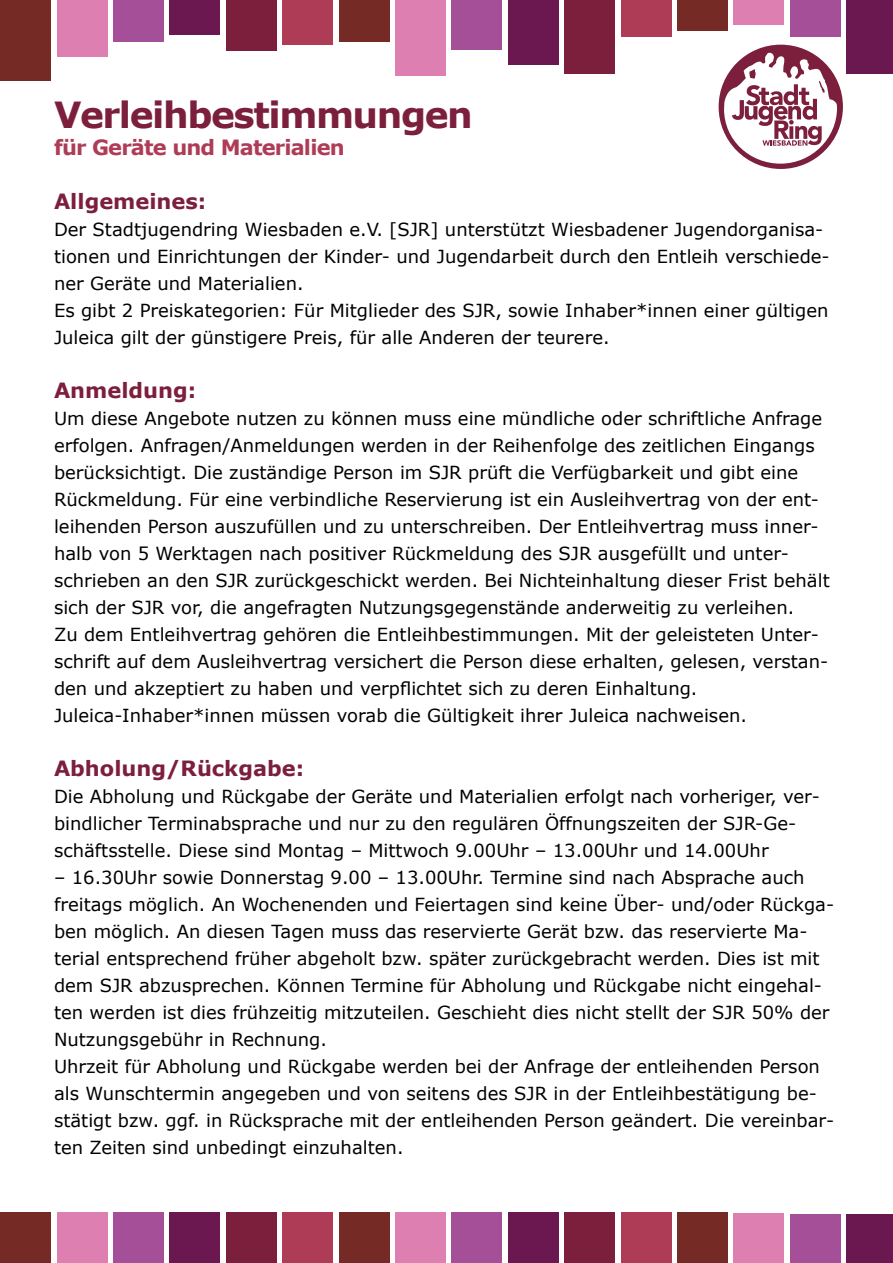
<style>
.page{position:relative;width:893px;height:1263px;background:#fff}
.page>*{position:absolute;margin:0;border:0;box-sizing:border-box;transform-origin:0 0}
.t1{font:700 36px "Verdana";letter-spacing:-.04em;color:#7c1f3d}
.t2{font:700 21px "Verdana";color:#7c1f3d}
.t3{font:700 21px "Verdana";letter-spacing:-.04em;color:#af3c57}
.t4{font:18px/27px "Verdana";color:#000}
</style>
<div class="page">
<svg style="left:719px;top:45px;width:124px;height:124px"></svg>
<div style="left:621px;top:0;width:50px;height:36px;background:#af3c57"></div>
<div style="left:282px;top:0;width:51px;height:45px;background:#af3c57"></div>
<div style="left:677px;top:0;width:51px;height:30px;background:#762a25"></div>
<div style="left:339px;top:0;width:50px;height:41px;background:#762a25"></div>
<div style="left:734px;top:0;width:50px;height:24px;background:#de7fb2"></div>
<div style="left:395px;top:0;width:51px;height:76px;background:#de7fb2"></div>
<div style="left:790px;top:0;width:50px;height:36px;background:#a44f98"></div>
<div style="left:452px;top:0;width:50px;height:50px;background:#a44f98"></div>
<div style="left:846px;top:0;width:47px;height:74px;background:#6a184f"></div>
<div style="left:508px;top:0;width:50px;height:64px;background:#6a184f"></div>
<div style="left:564px;top:0;width:51px;height:74px;background:#7c1f3d"></div>
<div style="left:0;top:0;width:51px;height:81px;background:#762a25"></div>
<div style="left:57px;top:0;width:50px;height:56px;background:#de7fb2"></div>
<div style="left:113px;top:0;width:51px;height:41px;background:#a44f98"></div>
<div style="left:170px;top:0;width:50px;height:35px;background:#6a184f"></div>
<div style="left:226px;top:0;width:51px;height:50px;background:#7c1f3d"></div>
<div style="left:621px;top:1212px;width:50px;height:51px;background:#af3c57"></div>
<div style="left:282px;top:1212px;width:51px;height:51px;background:#af3c57"></div>
<div style="left:677px;top:1212px;width:51px;height:51px;background:#762a25"></div>
<div style="left:339px;top:1212px;width:50px;height:51px;background:#762a25"></div>
<div style="left:734px;top:1214px;width:50px;height:49px;background:#de7fb2"></div>
<div style="left:395px;top:1212px;width:51px;height:51px;background:#de7fb2"></div>
<div style="left:790px;top:1214px;width:50px;height:49px;background:#a44f98"></div>
<div style="left:452px;top:1212px;width:50px;height:51px;background:#a44f98"></div>
<div style="left:846px;top:1214px;width:47px;height:49px;background:#6a184f"></div>
<div style="left:508px;top:1212px;width:50px;height:51px;background:#6a184f"></div>
<div style="left:564px;top:1212px;width:51px;height:51px;background:#7c1f3d"></div>
<div style="left:0;top:1212px;width:51px;height:51px;background:#762a25"></div>
<div style="left:57px;top:1212px;width:50px;height:51px;background:#de7fb2"></div>
<div style="left:113px;top:1212px;width:51px;height:51px;background:#a44f98"></div>
<div style="left:170px;top:1212px;width:50px;height:51px;background:#6a184f"></div>
<div style="left:226px;top:1212px;width:51px;height:51px;background:#7c1f3d"></div>
<p class="t1" style="left:54px;top:89px;width:420px">Verleihbestimmungen</p>
<p class="t3" style="left:54px;top:132px;width:292px">für Geräte und Materialien</p>
<p class="t2" style="left:54px;top:186px;width:154px">Allgemeines:</p>
<p class="t4" style="left:54px;top:216px;width:777px">Der Stadtjugendring Wiesbaden e.V. [SJR] unterstützt Wiesbadener Jugendorganisa&shy;tionen und Einrichtungen der Kinder- und Jugendarbeit durch den Entleih verschiede&shy;ner Geräte und Materialien.</p>
<p class="t4" style="left:54px;top:297px;width:776px">Es gibt 2 Preiskategorien: Für Mitglieder des SJR, sowie Inhaber*innen einer gültigen<br>Juleica gilt der günstigere Preis, für alle Anderen der teurere.</p>
<p class="t2" style="left:54px;top:375px;width:144px">Anmeldung:</p>
<p class="t4" style="left:54px;top:405px;width:777px">Um diese Angebote nutzen zu können muss eine mündliche oder schriftliche Anfrage erfolgen. Anfragen/Anmeldungen werden in der Reihenfolge des zeitlichen Eingangs berücksichtigt. Die zuständige Person im SJR prüft die Verfügbarkeit und gibt eine Rückmeldung. Für eine verbindliche Reservierung ist ein Ausleihvertrag von der ent&shy;leihenden Person auszufüllen und zu unterschreiben. Der Entleihvertrag muss inner&shy;halb von 5 Werktagen nach positiver Rückmeldung des SJR ausgefüllt und unter&shy;schrieben an den SJR zurückgeschickt werden. Bei Nichteinhaltung dieser Frist behält sich der SJR vor, die angefragten Nutzungsgegenstände anderweitig zu verleihen.</p>
<p class="t4" style="left:54px;top:621px;width:776px">Zu dem Entleihvertrag gehören die Entleihbestimmungen. Mit der geleisteten Unter&shy;schrift auf dem Ausleihvertrag versichert die Person diese erhalten, gelesen, verstan&shy;den und akzeptiert zu haben und verpflichtet sich zu deren Einhaltung.</p>
<p class="t4" style="left:54px;top:702px;width:694px">Juleica-Inhaber*innen müssen vorab die Gültigkeit ihrer Juleica nachweisen.</p>
<p class="t2" style="left:54px;top:753px;width:252px">Abholung/Rückgabe:</p>
<p class="t4" style="left:54px;top:783px;width:767px">Die Abholung und Rückgabe der Geräte und Materialien erfolgt nach vorheriger, ver&shy;bindlicher Terminabsprache und nur zu den regulären Öffnungszeiten der SJR-Ge&shy;schäftsstelle. Diese sind Montag – Mittwoch 9.00Uhr – 13.00Uhr und 14.00Uhr</p>
<p class="t4" style="left:54px;top:864px;width:782px">– 16.30Uhr sowie Donnerstag 9.00 – 13.00Uhr. Termine sind nach Absprache auch freitags möglich. An Wochenenden und Feiertagen sind keine Über- und/oder Rückga&shy;ben möglich. An diesen Tagen muss das reservierte Gerät bzw. das reservierte Ma&shy;terial entsprechend früher abgeholt bzw. später zurückgebracht werden. Dies ist mit dem SJR abzusprechen. Können Termine für Abholung und Rückgabe nicht eingehal&shy;ten werden ist dies frühzeitig mitzuteilen. Geschieht dies nicht stellt der SJR 50% der Nutzungsgebühr in Rechnung.</p>
<p class="t4" style="left:54px;top:1053px;width:782px">Uhrzeit für Abholung und Rückgabe werden bei der Anfrage der entleihenden Person als Wunschtermin angegeben und von seitens des SJR in der Entleihbestätigung be&shy;stätigt bzw. ggf. in Rücksprache mit der entleihenden Person geändert. Die vereinbar&shy;ten Zeiten sind unbedingt einzuhalten.</p>
</div>
